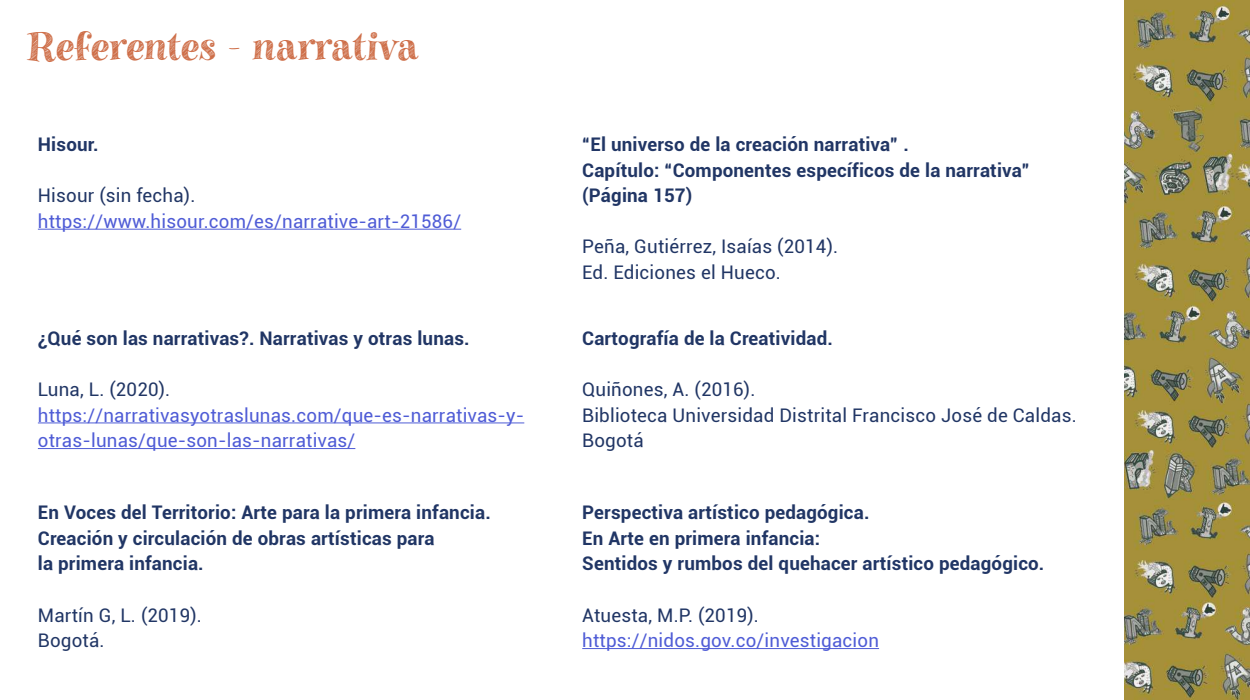
<style>
.page{position:relative;width:1250px;height:700px;background:#fff}
.page>*{position:absolute;margin:0;border:0;box-sizing:border-box;transform-origin:0 0}
.t1{font:38.12px "Gavabon";letter-spacing:.01em;color:#ce6e48}
.t2{font:700 18.75px/25.6px "Roboto";letter-spacing:.01em;color:#213665}
.t3{font:18.75px/25.6px "Roboto";letter-spacing:.01em;color:#213665}
.t4{font:18.75px/25.6px "Roboto";letter-spacing:.01em;color:#4f5cd6}
</style>
<div class="page">
<img style="left:1124px;top:0;width:126px;height:700px">
<hr style="left:38px;top:229px;width:423px;height:1px;background:#4f5cd6">
<hr style="left:38px;top:422px;width:486px;height:1px;background:#4f5cd6">
<hr style="left:38px;top:448px;width:317px;height:1px;background:#4f5cd6">
<hr style="left:582px;top:648px;width:297px;height:1px;background:#4f5cd6">
<h1 class="t1" style="left:27px;top:24px;width:394px">Referentes - narrativa</h1>
<p class="t2" style="left:38px;top:131px;width:62px">Hisour.</p>
<p class="t3" style="left:38px;top:182px;width:159px">Hisour (sin fecha).</p>
<p class="t4" style="left:38px;top:208px;width:425px">https://www.hisour.com/es/narrative-art-21586/</p>
<p class="t2" style="left:38px;top:324px;width:433px">¿Qué son las narrativas?. Narrativas y otras lunas.</p>
<p class="t3" style="left:38px;top:376px;width:134px">Luna, L. (2020).</p>
<p class="t4" style="left:38px;top:401px;width:488px">https://narrativasyotraslunas.com/que-es-narrativas-y&shy;otras-lunas/que-son-las-narrativas/</p>
<p class="t2" style="left:38px;top:499px;width:454px">En Voces del Territorio: Arte para la primera infancia.<br>Creación y circulación de obras artísticas para<br>la primera infancia.</p>
<p class="t3" style="left:38px;top:601px;width:166px">Martín G, L. (2019).<br>Bogotá.</p>
<p class="t2" style="left:582px;top:131px;width:449px">“El universo de la creación narrativa” .<br>Capítulo: “Componentes específicos de la narrativa” (Página 157)</p>
<p class="t3" style="left:582px;top:233px;width:257px">Peña, Gutiérrez, Isaías (2014).<br>Ed. Ediciones el Hueco.</p>
<p class="t2" style="left:582px;top:324px;width:252px">Cartografía de la Creatividad.</p>
<p class="t3" style="left:582px;top:376px;width:496px">Quiñones, A. (2016).<br>Biblioteca Universidad Distrital Francisco José de Caldas.<br>Bogotá</p>
<p class="t2" style="left:582px;top:499px;width:464px">Perspectiva artístico pedagógica.<br>En Arte en primera infancia:<br>Sentidos y rumbos del quehacer artístico pedagógico.</p>
<p class="t3" style="left:582px;top:601px;width:178px">Atuesta, M.P. (2019).</p>
<p class="t4" style="left:582px;top:627px;width:298px">https://nidos.gov.co/investigacion</p>
</div>
